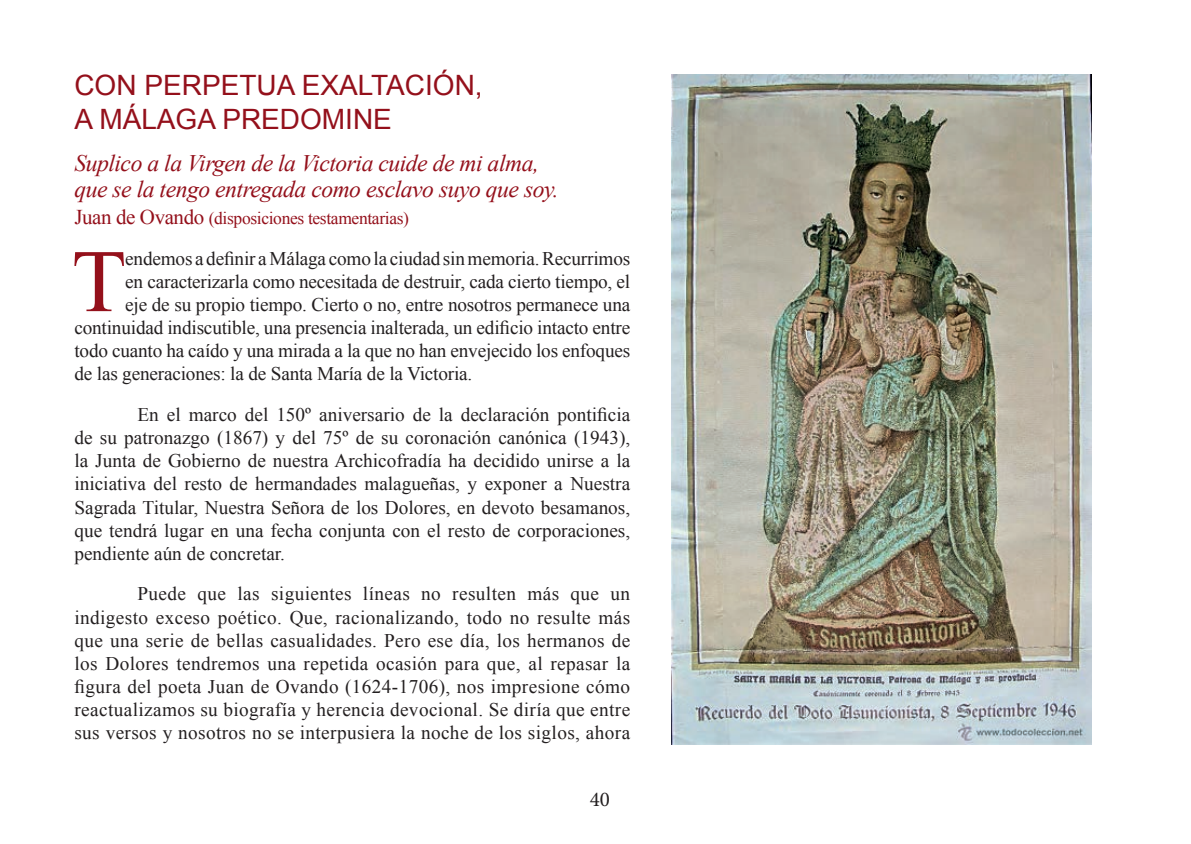
<style>
.page{position:relative;width:1191px;height:844px;background:#fff}
.page>*{position:absolute;margin:0;border:0;box-sizing:border-box;transform-origin:0 0}
.t1{font:89.08px "Times New Roman";color:#94101b}
.t2{font:28px/33.6px "Arial";color:#94101b}
.t3{font:italic 23.62px/26.2px "Times New Roman";letter-spacing:-.02em;color:#94101b}
.t4{font:21px "Minion Pro";color:#231f20}
.t5{font:19.25px/23.1px "Times New Roman";letter-spacing:-.01em;color:#231f20;text-align:justify}
.t6{font:17.5px "Times New Roman";letter-spacing:-.02em;color:#94101b}
.s1{font-size:21px}
</style>
<div class="page">
<img style="left:671px;top:74px;width:420px;height:670px">
<h2 class="t2" style="left:74px;top:68px;width:410px">CON PERPETUA EXALTACIÓN,<br>A MÁLAGA PREDOMINE</h2>
<p class="t3" style="left:74px;top:149px;width:486px">Suplico a la Virgen de la Victoria cuide de mi alma, que se la tengo entregada como esclavo suyo que soy.</p>
<p class="t6" style="left:74px;top:206px;width:336px"><span class="s1">Juan de Ovando</span> (disposiciones testamentarias)</p>
<h1 class="t1" style="left:72px;top:221px;width:56px">T</h1>
<p class="t5" style="left:125px;top:246px;width:506px">endemos a definir a Málaga como la ciudad sin memoria. Recurrimos</p>
<p class="t5" style="left:125px;top:269px;width:506px">en caracterizarla como necesitada de destruir, cada cierto tiempo, el</p>
<p class="t5" style="left:125px;top:293px;width:506px">eje de su propio tiempo. Cierto o no, entre nosotros permanece una</p>
<p class="t5" style="left:74px;top:316px;width:557px">continuidad indiscutible, una presencia inalterada, un edificio intacto entre</p>
<p class="t5" style="left:74px;top:339px;width:557px">todo cuanto ha caído y una mirada a la que no han envejecido los enfoques</p>
<p class="t5" style="left:74px;top:362px;width:399px">de las generaciones: la de Santa María de la Victoria.</p>
<p class="t5" style="left:74px;top:402px;width:557px;text-indent:63px">En el marco del 150º aniversario de la declaración pontificia de su patronazgo (1867) y del 75º de su coronación canónica (1943), la Junta de Gobierno de nuestra Archicofradía ha decidido unirse a la iniciativa del resto de hermandades malagueñas, y exponer a Nuestra Sagrada Titular, Nuestra Señora de los Dolores, en devoto besamanos, que tendrá lugar en una fecha conjunta con el resto de corporaciones, pendiente aún de concretar.</p>
<p class="t5" style="left:74px;top:582px;width:557px;text-indent:63px">Puede que las siguientes líneas no resulten más que un indigesto exceso poético. Que, racionalizando, todo no resulte más que una serie de bellas casualidades. Pero ese día, los hermanos de los Dolores tendremos una repetida ocasión para que, al repasar la figura del poeta Juan de Ovando (1624-1706), nos impresione cómo reactualizamos su biografía y herencia devocional. Se diría que entre sus versos y nosotros no se interpusiera la noche de los siglos, ahora</p>
<p class="t4" style="left:589px;top:785px;width:22px">40</p>
</div>
